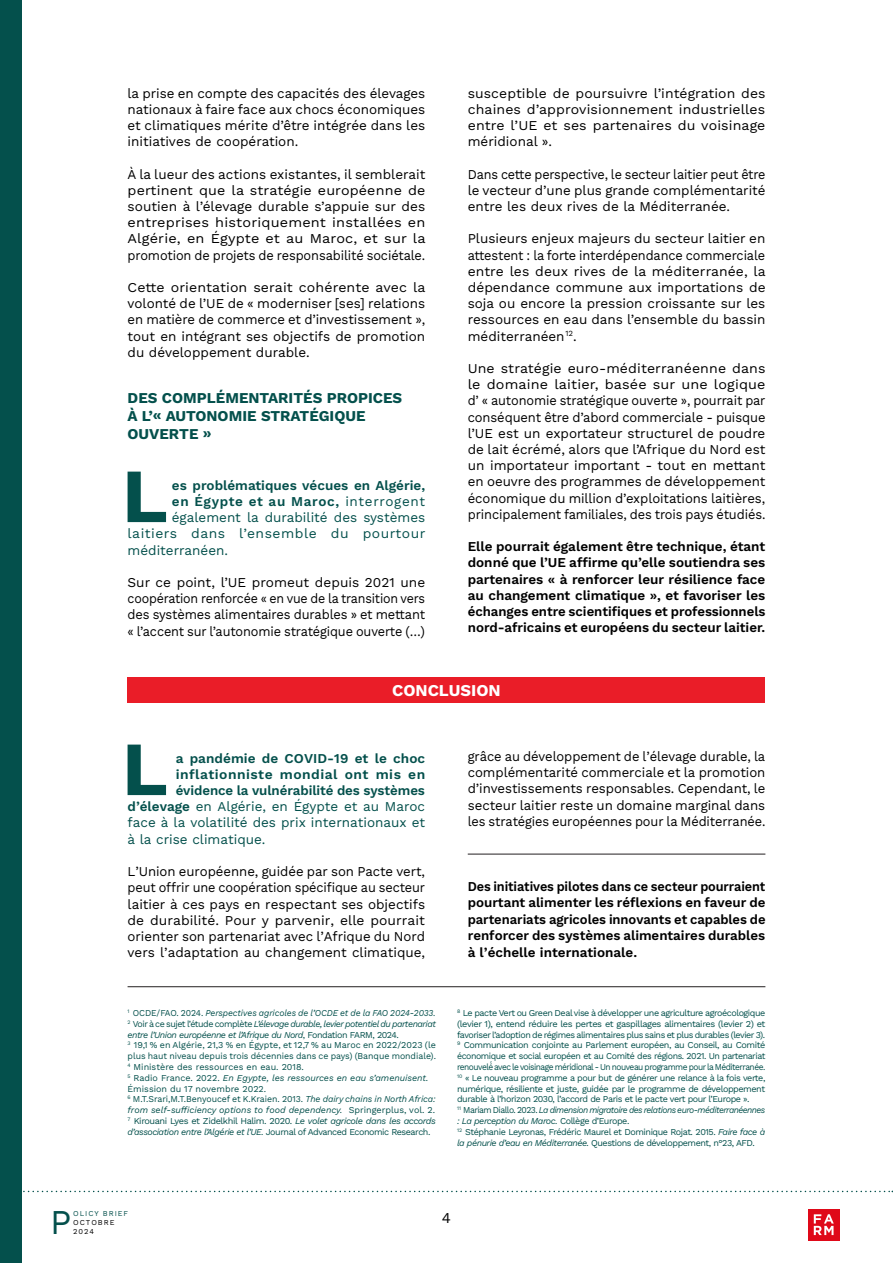
<style>
.page{position:relative;width:893px;height:1263px;background:#fff}
.page>*{position:absolute;margin:0;border:0;box-sizing:border-box;transform-origin:0 0}
.Lettrine{font:700 76.5px "Work Sans";color:#04504c}
.Lettrine-2{font:34.8px "Work Sans";color:#04504c}
.Title_2{font:700 16.5px "Work Sans";color:#fff}
.Title_2-2{font:700 15px "Work Sans";color:#04504c}
.Lettrine-3{font:15px "Work Sans";color:#000}
.Paragraph{font:13.5px/16.2px "Work Sans";color:#000;text-align:justify}
.Paragraph-2{font:13.5px/16.2px "Work Sans";color:#000;text-align:justify;scale:1.05 1}
.Paragraph-3{font:600 13.5px/16.2px "Work Sans";color:#000;text-align:justify}
.Paragraph-4{font:13.5px/16.2px "Work Sans";color:#000;text-align:justify;scale:.96 1}
.Paragraph-5{font:600 13.5px/16.5px "Work Sans";color:#000;text-align:justify;scale:.94 1}
.Lettrine-4{font:13.5px "Work Sans";color:#04504c}
.Paragraph-6{font:13.5px/16.2px "Work Sans";color:#000;text-align:justify;scale:.94 1}
.Lettrine-5{font:600 13.5px "Work Sans";color:#04504c}
.Lettrine-6{font:13.5px "Work Sans";letter-spacing:.035em;color:#04504c}
.Lettrine-7{font:600 13.5px "Work Sans";letter-spacing:.035em;color:#04504c}
.Lettrine-8{font:600 13.5px "Work Sans";letter-spacing:.05em;color:#04504c}
.Paragraph-7{font:9px/10.8px "Work Sans";letter-spacing:-.05em;color:#04504c;text-align:justify}
.Paragraph-8{font:italic 9px/10.8px "Work Sans";color:#04504c}
.Paragraph-9{font:italic 9px/10.8px "Work Sans";letter-spacing:-.05em;color:#04504c}
.Paragraph-10{font:9px/10.8px "Work Sans";letter-spacing:-.005em;color:#04504c}
.Paragraph-11{font:italic 9px/10.8px "Work Sans";letter-spacing:-.05em;color:#04504c;scale:.96 1}
.Paragraph-12{font:italic 9px "Work Sans";letter-spacing:-.005em;color:#04504c;scale:.96 1}
.Paragraph-13{font:9px "Work Sans";color:#04504c}
.Lettrine-9{font:7.5px "Work Sans";letter-spacing:.13em;color:#000}
.Lettrine-10{font:7.5px "Work Sans";letter-spacing:.13em;color:#04504c}
.s1{font-weight:400}
.s2{font-weight:600}
.s3{font-style:normal}
.s4{font-style:italic}
</style>
<div class="page">
<svg style="left:21px;top:1191px;width:872px;height:1px"></svg>
<div style="left:808px;top:1209px;width:31px;height:31px;background:#df0919"></div>
<svg style="left:814px;top:1214px;width:20px;height:21px"></svg>
<div style="left:0;top:0;width:21px;height:1263px;background:#04504c"></div>
<div style="left:128px;top:677px;width:637px;height:26px;background:#ea1d28"></div>
<hr style="left:128px;top:986px;width:637px;height:1px;background:#231f20">
<hr style="left:468px;top:854px;width:297px;height:1px;background:#231f20">
<p class="Paragraph" style="left:128px;top:84px;width:299px">la prise en compte des capacités des élevages nationaux à faire face aux chocs économiques et climatiques mérite d’être intégrée dans les initiatives de coopération.</p>
<p class="Paragraph" style="left:128px;top:165px;width:300px">À la lueur des actions existantes, il semblerait pertinent que la stratégie européenne de soutien à l’élevage durable s’appuie sur des entreprises historiquement installées en Algérie, en Égypte et au Maroc, et sur la promotion de projets de responsabilité sociétale.</p>
<p class="Paragraph-2" style="left:128px;top:279px;width:285px">Cette orientation serait cohérente avec la volonté de l’UE de « moderniser [ses] relations en matière de commerce et d’investissement », tout en intégrant ses objectifs de promotion du développement durable.</p>
<p class="Title_2-2" style="left:128px;top:387px;width:276px">DES COMPLÉMENTARITÉS PROPICES</p>
<p class="Title_2-2" style="left:128px;top:405px;width:239px">À L’« AUTONOMIE STRATÉGIQUE</p>
<p class="Title_2-2" style="left:128px;top:423px;width:86px">OUVERTE »</p>
<p class="Lettrine" style="left:122px;top:438px;width:48px">L</p>
<p class="Lettrine-5" style="left:172px;top:475px;width:255px">es problématiques vécues en Algérie,</p>
<p class="Lettrine-8" style="left:172px;top:491px;width:255px">en Égypte et au Maroc, <span class="s1">interrogent</span></p>
<p class="Lettrine-4" style="left:172px;top:507px;width:255px">également la durabilité des systèmes</p>
<p class="Lettrine-6" style="left:128px;top:523px;width:299px">laitiers dans l’ensemble du pourtour</p>
<p class="Lettrine-4" style="left:128px;top:540px;width:102px">méditerranéen.</p>
<p class="Paragraph" style="left:128px;top:574px;width:299px">Sur ce point, l’UE promeut depuis 2021 une coopération renforcée « en vue de la transition vers des systèmes alimentaires durables » et mettant « l’accent sur l’autonomie stratégique ouverte (…)</p>
<p class="Paragraph" style="left:468px;top:84px;width:299px">susceptible de poursuivre l’intégration des chaines d’approvisionnement industrielles entre l’UE et ses partenaires du voisinage méridional ».</p>
<p class="Paragraph-6" style="left:468px;top:165px;width:318px">Dans cette perspective, le secteur laitier peut être le vecteur d’une plus grande complémentarité entre les deux rives de la Méditerranée.</p>
<p class="Paragraph" style="left:468px;top:230px;width:299px">Plusieurs enjeux majeurs du secteur laitier en attestent : la forte interdépendance commerciale entre les deux rives de la méditerranée, la dépendance commune aux importations de soja ou encore la pression croissante sur les ressources en eau dans l’ensemble du bassin méditerranéen<sup>12</sup>.</p>
<p class="Paragraph-2" style="left:468px;top:360px;width:285px">Une stratégie euro-méditerranéenne dans le domaine laitier, basée sur une logique d’ « autonomie stratégique ouverte », pourrait par conséquent être d’abord commerciale - puisque l’UE est un exportateur structurel de poudre de lait écrémé, alors que l’Afrique du Nord est un importateur important - tout en mettant en oeuvre des programmes de développement économique du million d’exploitations laitières, principalement familiales, des trois pays étudiés.</p>
<p class="Paragraph-3" style="left:468px;top:538px;width:299px">Elle pourrait également être technique, étant donné que l’UE affirme qu’elle soutiendra ses partenaires « à renforcer leur résilience face au changement climatique », et favoriser les échanges entre scientifiques et professionnels nord-africains et européens du secteur laitier.</p>
<p class="Title_2" style="left:392px;top:678px;width:110px">CONCLUSION</p>
<p class="Lettrine" style="left:122px;top:711px;width:48px">L</p>
<p class="Lettrine-5" style="left:176px;top:748px;width:251px">a pandémie de COVID-19 et le choc</p>
<p class="Lettrine-7" style="left:176px;top:764px;width:251px">inflationniste mondial ont mis en</p>
<p class="Lettrine-5" style="left:176px;top:780px;width:251px">évidence la vulnérabilité des systèmes</p>
<p class="Lettrine-4" style="left:128px;top:796px;width:299px"><span class="s2">d’élevage</span> en Algérie, en Égypte et au Maroc</p>
<p class="Lettrine-4" style="left:128px;top:813px;width:299px">face à la volatilité des prix internationaux et</p>
<p class="Lettrine-4" style="left:128px;top:829px;width:139px">à la crise climatique.</p>
<p class="Paragraph" style="left:128px;top:863px;width:299px">L’Union européenne, guidée par son Pacte vert, peut offrir une coopération spécifique au secteur laitier à ces pays en respectant ses objectifs de durabilité. Pour y parvenir, elle pourrait orienter son partenariat avec l’Afrique du Nord vers l’adaptation au changement climatique,</p>
<p class="Paragraph-12" style="left:128px;top:1006px;width:323px"><sup>1</sup> <span class="s3">OCDE/FAO. 2024.</span> Perspectives agricoles de l’OCDE et de la FAO 2024-2033.</p>
<p class="Paragraph-9" style="left:128px;top:1018px;width:310px"><sup>2</sup> <span class="s3">Voir à ce sujet l’étude complète</span> L’élevage durable, levier potentiel du partenariat entre l’Union européenne et l’Afrique du Nord<span class="s3">, Fondation FARM, 2024.</span></p>
<p class="Paragraph-10" style="left:128px;top:1039px;width:310px"><sup>3</sup> 19,1 % en Algérie, 21,3 % en Égypte, et 12,7 % au Maroc en 2022/2023 (le plus haut niveau depuis trois décennies dans ce pays) (Banque mondiale).</p>
<p class="Paragraph-13" style="left:128px;top:1060px;width:178px"><sup>4</sup> Ministère des ressources en eau. 2018.</p>
<p class="Paragraph-8" style="left:128px;top:1072px;width:302px"><sup>5</sup> <span class="s3">Radio France. 2022.</span> En Egypte, les ressources en eau s’amenuisent.</p>
<p class="Paragraph-13" style="left:128px;top:1082px;width:140px">Émission du 17 novembre 2022.</p>
<p class="Paragraph-8" style="left:128px;top:1093px;width:310px"><sup>6</sup> <span class="s3">M.T.Srari,M.T.Benyoucef et K.Kraien. 2013.</span> The dairy chains in North Africa: from self-sufficiency options to food dependency. <span class="s3">Springerplus, vol. 2.</span></p>
<p class="Paragraph-7" style="left:128px;top:1115px;width:310px"><sup>7</sup> Kirouani Lyes et Zidelkhil Halim. 2020. <span class="s4">Le volet agricole dans les accords d’association entre l’Algérie et l’UE.</span> Journal of Advanced Economic Research.</p>
<p class="Paragraph-4" style="left:468px;top:748px;width:312px">grâce au développement de l’élevage durable, la complémentarité commerciale et la promotion d’investissements responsables. Cependant, le secteur laitier reste un domaine marginal dans les stratégies européennes pour la Méditerranée.</p>
<p class="Paragraph-5" style="left:468px;top:877px;width:318px">Des initiatives pilotes dans ce secteur pourraient pourtant alimenter les réflexions en faveur de partenariats agricoles innovants et capables de renforcer des systèmes alimentaires durables à l’échelle internationale.</p>
<p class="Paragraph-7" style="left:457px;top:1007px;width:310px"><sup>8</sup> Le pacte Vert ou Green Deal vise à développer une agriculture agroécologique (levier 1), entend réduire les pertes et gaspillages alimentaires (levier 2) et favoriser l’adoption de régimes alimentaires plus sains et plus durables (levier 3).</p>
<p class="Paragraph-7" style="left:457px;top:1039px;width:310px"><sup>9</sup> Communication conjointe au Parlement européen, au Conseil, au Comité économique et social européen et au Comité des régions. 2021. Un partenariat renouvelé́ avec le voisinage méridional - Un nouveau programme pour la Méditerranée.</p>
<p class="Paragraph-7" style="left:457px;top:1072px;width:310px"><sup>10</sup> « Le nouveau programme a pour but de générer une relance à la fois verte, numérique, résiliente et juste, guidée par le programme de développement durable à l’horizon 2030, l’accord de Paris et le pacte vert pour l’Europe ».</p>
<p class="Paragraph-11" style="left:457px;top:1104px;width:323px"><sup>11</sup> <span class="s3">Mariam Diallo. 2023.</span> La dimension migratoire des relations euro-méditerranéennes : La perception du Maroc. <span class="s3">Collège d’Europe.</span></p>
<p class="Paragraph-7" style="left:457px;top:1126px;width:310px"><sup>12</sup> Stéphanie Leyronas, Frédéric Maurel et Dominique Rojat. 2015. <span class="s4">Faire face à la pénurie d’eau en Méditerranée.</span> Questions de développement, n°23, AFD.</p>
<p class="Lettrine-2" style="left:50px;top:1196px;width:23px">P</p>
<p class="Lettrine-10" style="left:73px;top:1208px;width:56px">OLICY BRIEF</p>
<p class="Lettrine-9" style="left:73px;top:1217px;width:43px">OCTOBRE</p>
<p class="Lettrine-9" style="left:73px;top:1226px;width:22px">2024</p>
<p class="Lettrine-3" style="left:442px;top:1206px;width:11px">4</p>
</div>
